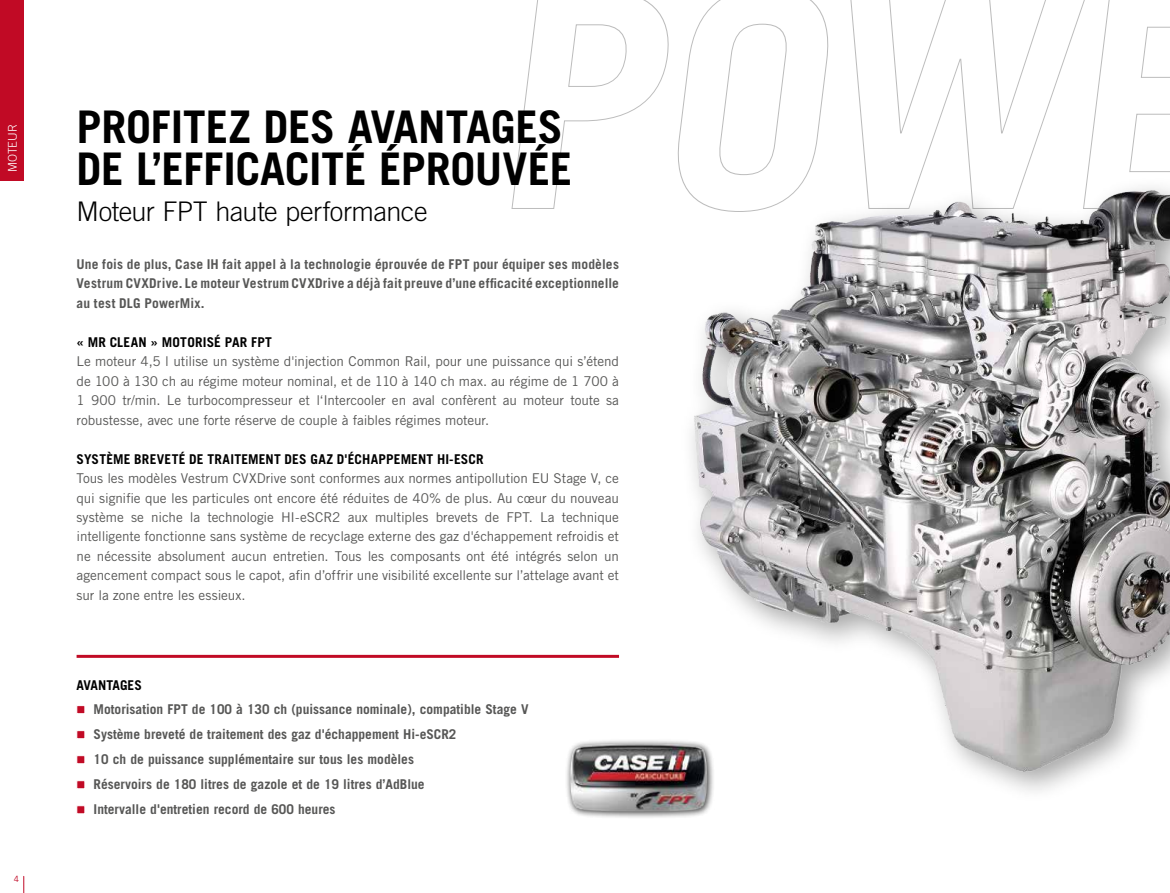
<style>
.page{position:relative;width:1170px;height:893px;background:#fff}
.page>*{position:absolute;margin:0;border:0;box-sizing:border-box;transform-origin:0 0}
.t1{font:700 45px/42px "Trade Gothic LT Pro";letter-spacing:-.005em;color:#000}
.t2{font:300 27px "Trade Gothic LT Pro";letter-spacing:-.015em;color:#000}
.t3{font:13.5px/19.5px "Trade Gothic LT Pro";letter-spacing:-.005em;color:#575756;text-align:justify}
.t4{font:700 13.5px/25px "Trade Gothic LT Pro";color:#575756;text-align:justify}
.t5{font:700 13.5px "Trade Gothic LT Std";letter-spacing:.015em;color:#000}
.t6{font:700 13.5px "Trade Gothic LT Pro";color:#000}
.t7{font:300 12px "Trade Gothic LT Pro";letter-spacing:-.005em;color:#fff}
.t8{font:8.7px "Trade Gothic LT Pro";color:#c10a27}
</style>
<div class="page">
<svg style="left:511px;top:0;width:658px;height:209px"></svg>
<div style="left:0;top:0;width:23px;height:181px;background:#c10a25"></div>
<img style="left:664px;top:167px;width:505px;height:617px">
<div style="left:77px;top:705px;width:8px;height:9px;background:#c10a25;border:1px solid #fff"></div>
<div style="left:77px;top:730px;width:8px;height:9px;background:#c10a25;border:1px solid #fff"></div>
<div style="left:77px;top:755px;width:8px;height:9px;background:#c10a25;border:1px solid #fff"></div>
<div style="left:77px;top:780px;width:8px;height:9px;background:#c10a25;border:1px solid #fff"></div>
<div style="left:77px;top:805px;width:8px;height:9px;background:#c10a25;border:1px solid #fff"></div>
<svg style="left:23px;top:876px;width:1px;height:17px"></svg>
<div style="left:565px;top:738px;width:150px;height:82px;background:#000;opacity:.75"></div>
<img style="left:570px;top:744px;width:137px;height:68px">
<p class="t7" style="left:5px;top:172px;width:49px;rotate:-90deg">MOTEUR</p>
<p class="t8" style="left:14px;top:874px;width:7px">4</p>
<h1 class="t1" style="left:77px;top:105px;width:497px">PROFITEZ DES AVANTAGES<br>DE L’EFFICACITÉ ÉPROUVÉE</h1>
<h2 class="t2" style="left:77px;top:195px;width:352px">Moteur FPT haute performance</h2>
<p class="t4" style="left:77px;top:254px;width:544px;line-height:19.5px">Une fois de plus, Case IH fait appel à la technologie éprouvée de FPT pour équiper ses modèles Vestrum CVXDrive. Le moteur Vestrum CVXDrive a déjà fait preuve d’une efficacité exceptionnelle au test DLG PowerMix.</p>
<p class="t5" style="left:77px;top:333px;width:197px">« MR CLEAN » MOTORISÉ PAR FPT</p>
<p class="t3" style="left:77px;top:351px;width:544px">Le moteur 4,5 l utilise un système d'injection Common Rail, pour une puissance qui s’étend de 100 à 130 ch au régime moteur nominal, et de 110 à 140 ch max. au régime de 1 700 à 1 900 tr/min. Le turbocompresseur et l‘Intercooler en aval confèrent au moteur toute sa robustesse, avec une forte réserve de couple à faibles régimes moteur.</p>
<p class="t5" style="left:77px;top:450px;width:408px">SYSTÈME BREVETÉ DE TRAITEMENT DES GAZ D'ÉCHAPPEMENT HI-ESCR</p>
<p class="t3" style="left:77px;top:468px;width:544px">Tous les modèles Vestrum CVXDrive sont conformes aux normes antipollution EU Stage V, ce qui signifie que les particules ont encore été réduites de 40% de plus. Au cœur du nouveau système se niche la technologie HI-eSCR2 aux multiples brevets de FPT. La technique intelligente fonctionne sans système de recyclage externe des gaz d'échappement refroidis et ne nécessite absolument aucun entretien. Tous les composants ont été intégrés selon un agencement compact sous le capot, afin d’offrir une visibilité excellente sur l’attelage avant et sur la zone entre les essieux.</p>
<p class="t6" style="left:77px;top:677px;width:67px">AVANTAGES</p>
<p class="t4" style="left:94px;top:696px;width:436px;text-align:left">Motorisation FPT de 100 à 130 ch (puissance nominale), compatible Stage V Système breveté de traitement des gaz d'échappement Hi-eSCR2<br>10 ch de puissance supplémentaire sur tous les modèles<br>Réservoirs de 180 litres de gazole et de 19 litres d’AdBlue<br>Intervalle d'entretien record de 600 heures</p>
</div>
